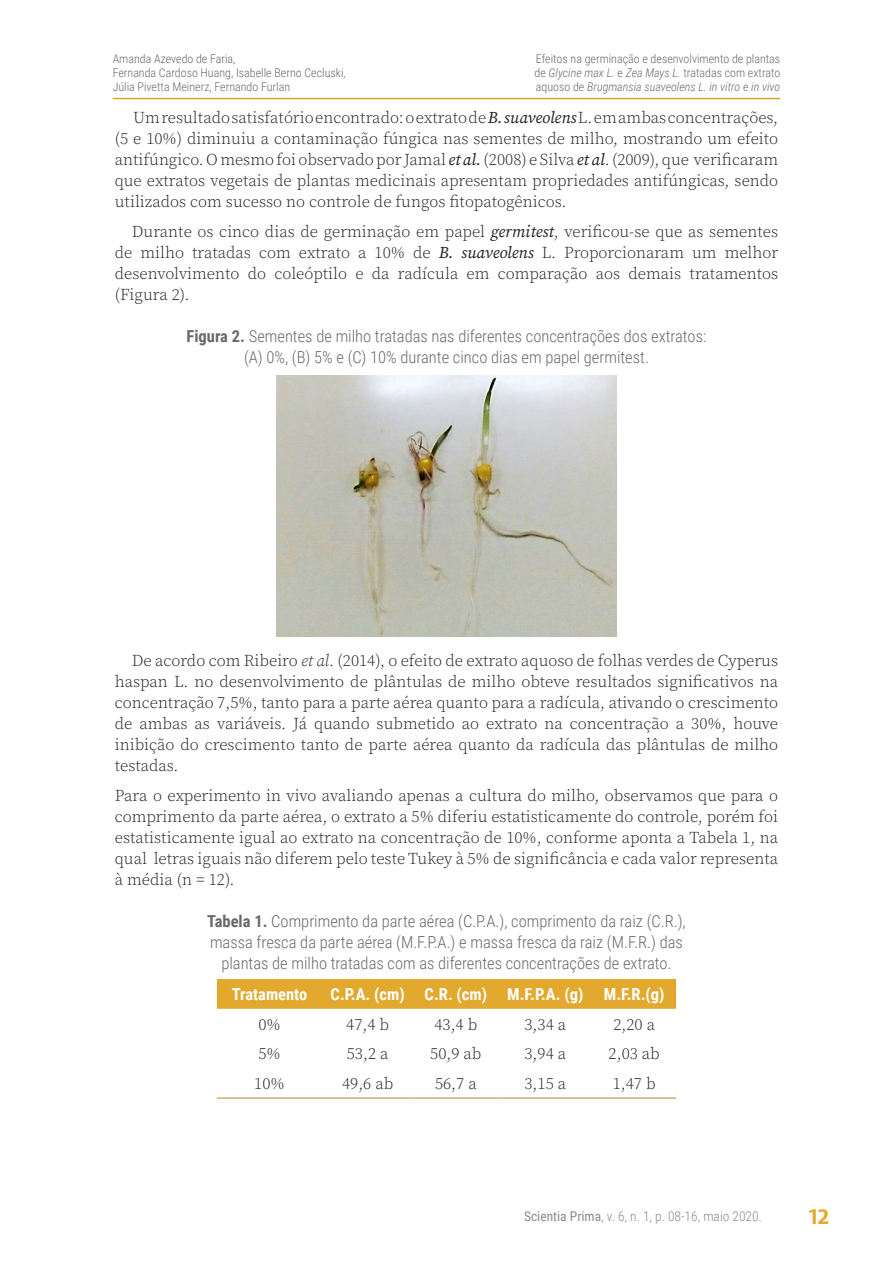
<style>
.page{position:relative;width:893px;height:1263px;background:#fff}
.page>*{position:absolute;margin:0;border:0;box-sizing:border-box;transform-origin:0 0}
.t1{font:700 21px "Sarala";color:#e4a92b}
.artigo_parágrafo{font:300 16.5px/21px "Source Serif Pro";color:#231f20;text-align:justify}
.artigo_labelimg{font:300 16.5px/21px "Roboto Condensed";color:#696969;text-align:center}
.tabela_corpo{font:300 16.5px "Source Serif Pro";color:#231f20}
.tabela_headings{font:700 16.5px "Roboto Condensed";color:#fff}
.t2{font:300 13.5px "Roboto Condensed";color:#8d8b86}
.t3{font:300 12px/14.4px "Roboto Condensed";color:#696969}
.s1{font-style:italic}
.s2{font-weight:400;font-style:italic}
.s3{font-weight:700}
.s4{font-weight:400}
</style>
<div class="page">
<hr style="left:113px;top:98px;width:667px;height:1px;background:#d9a727">
<img style="left:276px;top:375px;width:341px;height:261px">
<div style="left:217px;top:979px;width:459px;height:30px;background:#e3a92e"></div>
<hr style="left:217px;top:1097px;width:105px;height:1px;background:#c18c2b">
<hr style="left:322px;top:1097px;width:91px;height:1px;background:#c18c2b">
<hr style="left:413px;top:1097px;width:85px;height:1px;background:#c18c2b">
<hr style="left:498px;top:1097px;width:94px;height:1px;background:#c18c2b">
<hr style="left:592px;top:1097px;width:84px;height:1px;background:#c18c2b">
<p class="t3" style="left:113px;top:51px;width:235px">Amanda Azevedo de Faria,<br>Fernanda Cardoso Huang, Isabelle Berno Cecluski,<br>Júlia Pivetta Meinerz, Fernando Furlan</p>
<p class="t3" style="left:534px;top:51px;width:247px;text-align:justify">Efeitos na germinação e desenvolvimento de plantas de <span class="s1">Glycine max L.</span> e <span class="s1">Zea Mays L.</span> tratadas com extrato aquoso de <span class="s1">Brugmansia suaveolens L. in vitro</span> e <span class="s1">in vivo</span></p>
<p class="artigo_parágrafo" style="left:115px;top:107px;width:665px;text-indent:18px">Um resultado satisfatório encontrado: o extrato de <span class="s2">B. suaveolens</span> L. em ambas concentrações, (5 e 10%) diminuiu a contaminação fúngica nas sementes de milho, mostrando um efeito antifúngico. O mesmo foi observado por Jamal <span class="s2">et al.</span> (2008) e Silva <span class="s2">et al</span>. (2009), que verificaram que extratos vegetais de plantas medicinais apresentam propriedades antifúngicas, sendo utilizados com sucesso no controle de fungos fitopatogênicos.</p>
<p class="artigo_parágrafo" style="left:115px;top:221px;width:665px;text-indent:17px">Durante os cinco dias de germinação em papel <span class="s2">germitest</span>, verificou-se que as sementes de milho tratadas com extrato a 10% de <span class="s2">B. suaveolens</span> L. Proporcionaram um melhor desenvolvimento do coleóptilo e da radícula em comparação aos demais tratamentos (Figura 2).</p>
<p class="artigo_labelimg" style="left:187px;top:325px;width:521px"><span class="s3">Figura 2.</span> Sementes de milho tratadas nas diferentes concentrações dos extratos: (A) 0%, (B) 5% e (C) 10% durante cinco dias em papel germitest.</p>
<p class="artigo_parágrafo" style="left:115px;top:650px;width:665px;text-indent:17px">De acordo com Ribeiro <span class="s1">et al</span>. (2014), o efeito de extrato aquoso de folhas verdes de Cyperus haspan L. no desenvolvimento de plântulas de milho obteve resultados significativos na concentração 7,5%, tanto para a parte aérea quanto para a radícula, ativando o crescimento de ambas as variáveis. Já quando submetido ao extrato na concentração a 30%, houve inibição do crescimento tanto de parte aérea quanto da radícula das plântulas de milho testadas.</p>
<p class="artigo_parágrafo" style="left:115px;top:785px;width:665px">Para o experimento in vivo avaliando apenas a cultura do milho, observamos que para o comprimento da parte aérea, o extrato a 5% diferiu estatisticamente do controle, porém foi estatisticamente igual ao extrato na concentração de 10%, conforme aponta a Tabela 1, na qual letras iguais não diferem pelo teste Tukey à 5% de significância e cada valor representa à média (n = 12).</p>
<p class="artigo_labelimg" style="left:207px;top:910px;width:480px"><span class="s3">Tabela 1.</span> Comprimento da parte aérea (C.P.A.), comprimento da raiz (C.R.), massa fresca da parte aérea (M.F.P.A.) e massa fresca da raiz (M.F.R.) das plantas de milho tratadas com as diferentes concentrações de extrato.</p>
<p class="tabela_headings" style="left:232px;top:983px;width:77px">Tratamento</p>
<p class="tabela_headings" style="left:331px;top:983px;width:76px">C.P.A. (cm)</p>
<p class="tabela_headings" style="left:425px;top:983px;width:64px">C.R. (cm)</p>
<p class="tabela_headings" style="left:507px;top:983px;width:78px">M.F.P.A. (g)</p>
<p class="tabela_headings" style="left:604px;top:983px;width:62px">M.F.R.(g)</p>
<p class="tabela_corpo" style="left:258px;top:1013px;width:24px">0%</p>
<p class="tabela_corpo" style="left:346px;top:1013px;width:44px">47,4 b</p>
<p class="tabela_corpo" style="left:434px;top:1013px;width:44px">43,4 b</p>
<p class="tabela_corpo" style="left:524px;top:1013px;width:43px">3,34 a</p>
<p class="tabela_corpo" style="left:613px;top:1013px;width:43px">2,20 a</p>
<p class="tabela_corpo" style="left:258px;top:1043px;width:24px">5%</p>
<p class="tabela_corpo" style="left:347px;top:1043px;width:43px">53,2 a</p>
<p class="tabela_corpo" style="left:430px;top:1043px;width:53px">50,9 ab</p>
<p class="tabela_corpo" style="left:524px;top:1043px;width:43px">3,94 a</p>
<p class="tabela_corpo" style="left:609px;top:1043px;width:53px">2,03 ab</p>
<p class="tabela_corpo" style="left:254px;top:1073px;width:32px">10%</p>
<p class="tabela_corpo" style="left:342px;top:1073px;width:53px">49,6 ab</p>
<p class="tabela_corpo" style="left:435px;top:1073px;width:43px">56,7 a</p>
<p class="tabela_corpo" style="left:524px;top:1073px;width:43px">3,15 a</p>
<p class="tabela_corpo" style="left:613px;top:1073px;width:44px">1,47 b</p>
<p class="t2" style="left:524px;top:1207px;width:239px"><span class="s4">Scientia Prima</span>, v. 6, n. 1, p. 08-16, maio 2020.</p>
<p class="t1" style="left:809px;top:1199px;width:22px">12</p>
</div>
